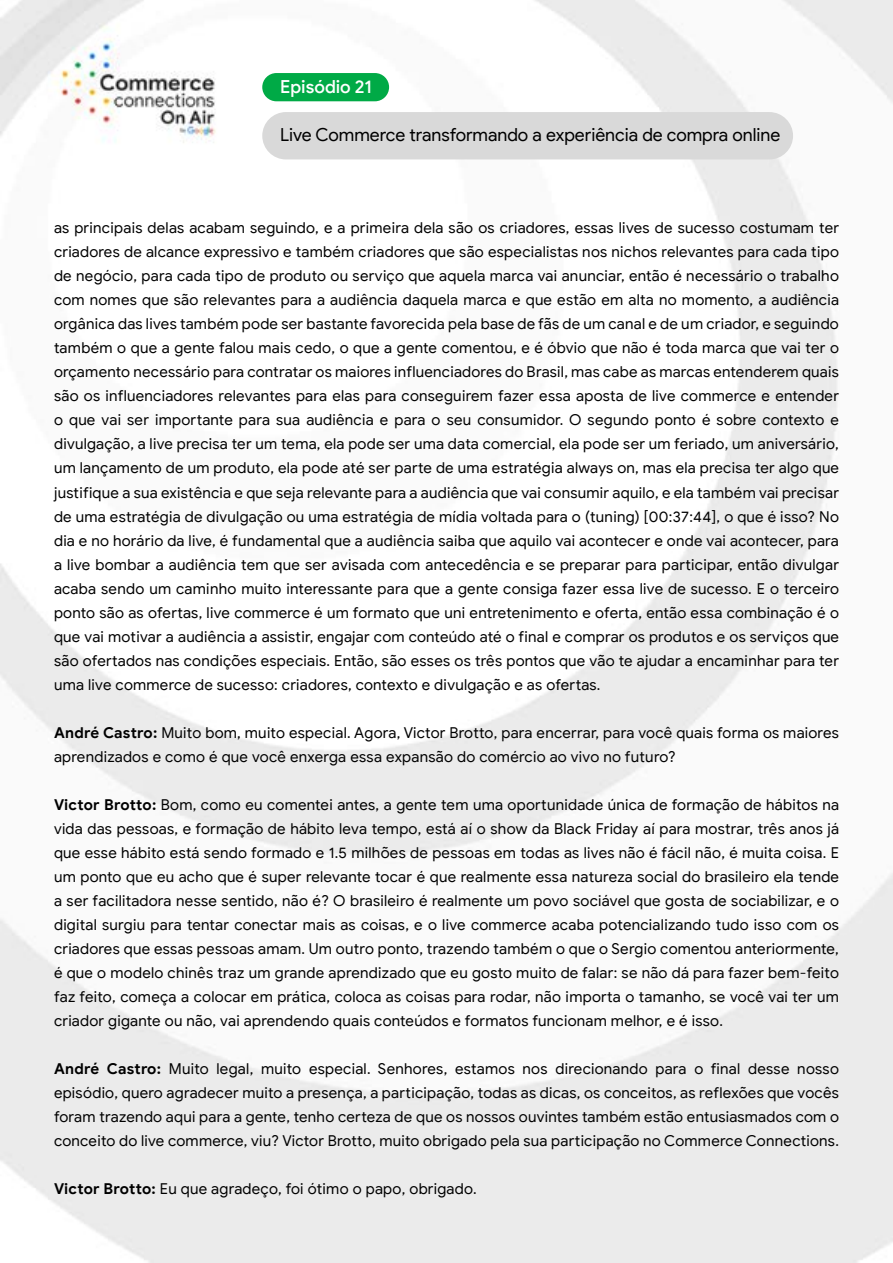
<style>
.page{position:relative;width:893px;height:1263px;background:#fff}
.page>*{position:absolute;margin:0;border:0;box-sizing:border-box;transform-origin:0 0}
.t1{font:18px "Google Sans Display";color:#000}
.t2{font:500 18px "Google Sans Display";color:#fff}
.t3{font:15px/24px "Google Sans";letter-spacing:.015em;color:#000;text-align:justify}
.s1{font-weight:700}
</style>
<div class="page">
<img style="left:0;top:0;width:893px;height:1263px">
<div style="left:262px;top:73px;width:127px;height:28px;background:#00aa46;border-radius:14px"></div>
<div style="left:262px;top:112px;width:531px;height:47px;background:#d9d9d9;border-radius:24px"></div>
<p class="t2" style="left:280px;top:76px;width:93px">Episódio 21</p>
<p class="t1" style="left:280px;top:124px;width:502px">Live Commerce transformando a experiência de compra online</p>
<p class="t3" style="left:54px;top:216px;width:787px">as principais delas acabam seguindo, e a primeira dela são os criadores, essas lives de sucesso costumam ter criadores de alcance expressivo e também criadores que são especialistas nos nichos relevantes para cada tipo de negócio, para cada tipo de produto ou serviço que aquela marca vai anunciar, então é necessário o trabalho com nomes que são relevantes para a audiência daquela marca e que estão em alta no momento, a audiência orgânica das lives também pode ser bastante favorecida pela base de fãs de um canal e de um criador, e seguindo também o que a gente falou mais cedo, o que a gente comentou, e é óbvio que não é toda marca que vai ter o orçamento necessário para contratar os maiores influenciadores do Brasil, mas cabe as marcas entenderem quais são os influenciadores relevantes para elas para conseguirem fazer essa aposta de live commerce e entender o que vai ser importante para sua audiência e para o seu consumidor. O segundo ponto é sobre contexto e divulgação, a live precisa ter um tema, ela pode ser uma data comercial, ela pode ser um feriado, um aniversário, um lançamento de um produto, ela pode até ser parte de uma estratégia always on, mas ela precisa ter algo que justifique a sua existência e que seja relevante para a audiência que vai consumir aquilo, e ela também vai precisar de uma estratégia de divulgação ou uma estratégia de mídia voltada para o (tuning) [00:37:44], o que é isso? No dia e no horário da live, é fundamental que a audiência saiba que aquilo vai acontecer e onde vai acontecer, para a live bombar a audiência tem que ser avisada com antecedência e se preparar para participar, então divulgar acaba sendo um caminho muito interessante para que a gente consiga fazer essa live de sucesso. E o terceiro ponto são as ofertas, live commerce é um formato que uni entretenimento e oferta, então essa combinação é o que vai motivar a audiência a assistir, engajar com conteúdo até o final e comprar os produtos e os serviços que são ofertados nas condições especiais. Então, são esses os três pontos que vão te ajudar a encaminhar para ter uma live commerce de sucesso: criadores, contexto e divulgação e as ofertas.</p>
<p class="t3" style="left:54px;top:720px;width:786px"><span class="s1">André Castro:</span> Muito bom, muito especial. Agora, Victor Brotto, para encerrar, para você quais forma os maiores aprendizados e como é que você enxerga essa expansão do comércio ao vivo no futuro?</p>
<p class="t3" style="left:54px;top:792px;width:787px"><span class="s1">Victor Brotto:</span> Bom, como eu comentei antes, a gente tem uma oportunidade única de formação de hábitos na vida das pessoas, e formação de hábito leva tempo, está aí o show da Black Friday aí para mostrar, três anos já que esse hábito está sendo formado e 1.5 milhões de pessoas em todas as lives não é fácil não, é muita coisa. E um ponto que eu acho que é super relevante tocar é que realmente essa natureza social do brasileiro ela tende a ser facilitadora nesse sentido, não é? O brasileiro é realmente um povo sociável que gosta de sociabilizar, e o digital surgiu para tentar conectar mais as coisas, e o live commerce acaba potencializando tudo isso com os criadores que essas pessoas amam. Um outro ponto, trazendo também o que o Sergio comentou anteriormente, é que o modelo chinês traz um grande aprendizado que eu gosto muito de falar: se não dá para fazer bem-feito faz feito, começa a colocar em prática, coloca as coisas para rodar, não importa o tamanho, se você vai ter um criador gigante ou não, vai aprendendo quais conteúdos e formatos funcionam melhor, e é isso.</p>
<p class="t3" style="left:54px;top:1056px;width:786px"><span class="s1">André Castro:</span> Muito legal, muito especial. Senhores, estamos nos direcionando para o final desse nosso episódio, quero agradecer muito a presença, a participação, todas as dicas, os conceitos, as reflexões que vocês foram trazendo aqui para a gente, tenho certeza de que os nossos ouvintes também estão entusiasmados com o conceito do live commerce, viu? Victor Brotto, muito obrigado pela sua participação no Commerce Connections.</p>
<p class="t3" style="left:54px;top:1176px;width:424px"><span class="s1">Victor Brotto:</span> Eu que agradeço, foi ótimo o papo, obrigado.</p>
</div>
